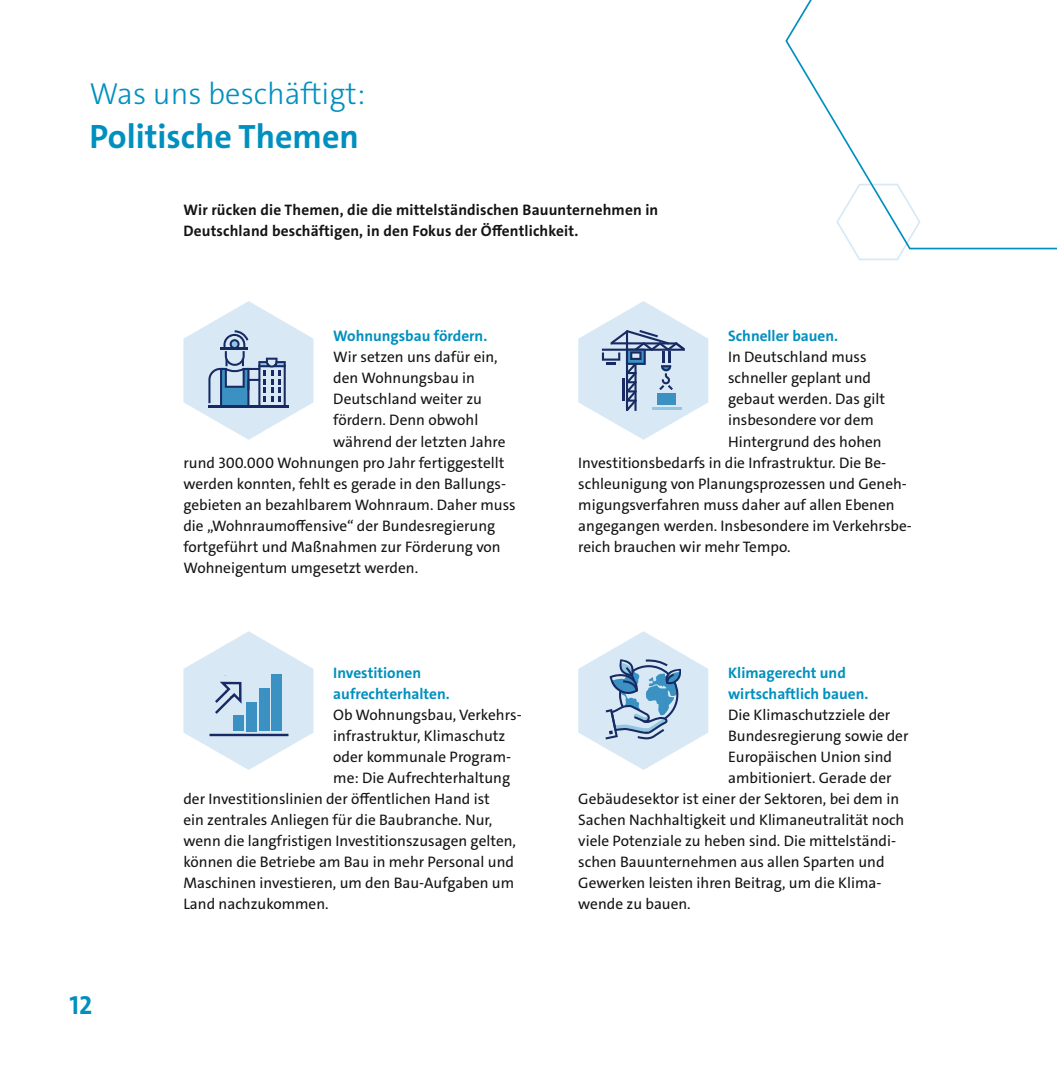
<style>
.page{position:relative;width:1057px;height:1072px;background:#fff}
.page>*{position:absolute;margin:0;border:0;box-sizing:border-box;transform-origin:0 0}
.H1-Headline{font:700 33.95px "The Sans";color:#0090bf}
.H2-Subhead{font:300 30.62px "The Sans";color:#0090bf}
.Muster_Seitenzahl{font:700 26.25px "The Sans";color:#0090bf}
.p-Fließtext{font:15.22px "The Sans";color:#131413}
.p1_Anlauftext{font:700 15.22px/21px "The Sans";letter-spacing:.01em;color:#131413}
.p-Fließtext-2{font:700 15.22px "The Sans";color:#0090bf}
</style>
<div class="page">
<svg style="left:853px;top:250px;width:51px;height:11px"></svg>
<svg style="left:785px;top:0;width:272px;height:250px"></svg>
<svg style="left:183px;top:301px;width:130px;height:139px"></svg>
<svg style="left:578px;top:301px;width:130px;height:139px"></svg>
<div style="left:657px;top:393px;width:19px;height:12px;background:#3b92c2"></div>
<svg style="left:183px;top:631px;width:130px;height:139px"></svg>
<svg style="left:578px;top:631px;width:130px;height:139px"></svg>
<p class="H2-Subhead" style="left:90px;top:74px;width:277px">Was uns beschäftigt:</p>
<p class="H1-Headline" style="left:90px;top:114px;width:271px">Politische Themen</p>
<p class="p1_Anlauftext" style="left:183px;top:200px;width:476px">Wir rücken die Themen, die die mittelständischen Bauunternehmen in<br>Deutschland beschäftigen, in den Fokus der Öffentlichkeit.</p>
<p class="Muster_Seitenzahl" style="left:69px;top:987px;width:24px">12</p>
<p class="p-Fließtext-2" style="left:333px;top:326px;width:155px">Wohnungsbau fördern.</p>
<p class="p-Fließtext" style="left:333px;top:347px;width:166px">Wir setzen uns dafür ein,</p>
<p class="p-Fließtext" style="left:333px;top:368px;width:143px">den Wohnungsbau in</p>
<p class="p-Fließtext" style="left:333px;top:389px;width:150px">Deutschland weiter zu</p>
<p class="p-Fließtext" style="left:333px;top:410px;width:146px">fördern. Denn obwohl</p>
<p class="p-Fließtext" style="left:333px;top:431px;width:174px">während der letzten Jahre</p>
<p class="p-Fließtext" style="left:183px;top:452px;width:322px">rund 300.000 Wohnungen pro Jahr fertiggestellt</p>
<p class="p-Fließtext" style="left:183px;top:473px;width:324px">werden konnten, fehlt es gerade in den Ballungs-</p>
<p class="p-Fließtext" style="left:183px;top:494px;width:334px">gebieten an bezahlbarem Wohnraum. Daher muss</p>
<p class="p-Fließtext" style="left:183px;top:515px;width:313px">die „Wohnraumoffensive“ der Bundesregierung</p>
<p class="p-Fließtext" style="left:183px;top:536px;width:319px">fortgeführt und Maßnahmen zur Förderung von</p>
<p class="p-Fließtext" style="left:183px;top:557px;width:236px">Wohneigentum umgesetzt werden.</p>
<p class="p-Fließtext-2" style="left:333px;top:662px;width:89px">Investitionen</p>
<p class="p-Fließtext-2" style="left:333px;top:683px;width:118px">aufrechterhalten.</p>
<p class="p-Fließtext" style="left:333px;top:704px;width:190px">Ob Wohnungsbau, Verkehrs-</p>
<p class="p-Fließtext" style="left:333px;top:725px;width:174px">infrastruktur, Klimaschutz</p>
<p class="p-Fließtext" style="left:333px;top:746px;width:179px">oder kommunale Program-</p>
<p class="p-Fließtext" style="left:333px;top:767px;width:178px">me: Die Aufrechterhaltung</p>
<p class="p-Fließtext" style="left:183px;top:788px;width:308px">der Investitionslinien der öffentlichen Hand ist</p>
<p class="p-Fließtext" style="left:183px;top:809px;width:310px">ein zentrales Anliegen für die Baubranche. Nur,</p>
<p class="p-Fließtext" style="left:183px;top:830px;width:334px">wenn die langfristigen Investitionszusagen gelten,</p>
<p class="p-Fließtext" style="left:183px;top:851px;width:332px">können die Betriebe am Bau in mehr Personal und</p>
<p class="p-Fließtext" style="left:183px;top:872px;width:332px">Maschinen investieren, um den Bau-Aufgaben um</p>
<p class="p-Fließtext" style="left:183px;top:893px;width:147px">Land nachzukommen.</p>
<p class="p-Fließtext-2" style="left:728px;top:326px;width:111px">Schneller bauen.</p>
<p class="p-Fließtext" style="left:728px;top:347px;width:140px">In Deutschland muss</p>
<p class="p-Fließtext" style="left:728px;top:368px;width:144px">schneller geplant und</p>
<p class="p-Fließtext" style="left:728px;top:389px;width:158px">gebaut werden. Das gilt</p>
<p class="p-Fließtext" style="left:728px;top:410px;width:147px">insbesondere vor dem</p>
<p class="p-Fließtext" style="left:728px;top:431px;width:155px">Hintergrund des hohen</p>
<p class="p-Fließtext" style="left:578px;top:452px;width:309px">Investitionsbedarfs in die Infrastruktur. Die Be-</p>
<p class="p-Fließtext" style="left:578px;top:473px;width:330px">schleunigung von Planungsprozessen und Geneh-</p>
<p class="p-Fließtext" style="left:578px;top:494px;width:318px">migungsverfahren muss daher auf allen Ebenen</p>
<p class="p-Fließtext" style="left:578px;top:515px;width:335px">angegangen werden. Insbesondere im Verkehrsbe-</p>
<p class="p-Fließtext" style="left:578px;top:536px;width:214px">reich brauchen wir mehr Tempo.</p>
<p class="p-Fließtext-2" style="left:728px;top:662px;width:119px">Klimagerecht und</p>
<p class="p-Fließtext-2" style="left:728px;top:683px;width:142px">wirtschaftlich bauen.</p>
<p class="p-Fließtext" style="left:728px;top:704px;width:164px">Die Klimaschutzziele der</p>
<p class="p-Fließtext" style="left:728px;top:725px;width:182px">Bundesregierung sowie der</p>
<p class="p-Fließtext" style="left:728px;top:746px;width:165px">Europäischen Union sind</p>
<p class="p-Fließtext" style="left:728px;top:767px;width:165px">ambitioniert. Gerade der</p>
<p class="p-Fließtext" style="left:578px;top:788px;width:322px">Gebäudesektor ist einer der Sektoren, bei dem in</p>
<p class="p-Fließtext" style="left:578px;top:809px;width:327px">Sachen Nachhaltigkeit und Klimaneutralität noch</p>
<p class="p-Fließtext" style="left:578px;top:830px;width:319px">viele Potenziale zu heben sind. Die mittelständi-</p>
<p class="p-Fließtext" style="left:578px;top:851px;width:308px">schen Bauunternehmen aus allen Sparten und</p>
<p class="p-Fließtext" style="left:578px;top:872px;width:303px">Gewerken leisten ihren Beitrag, um die Klima-</p>
<p class="p-Fließtext" style="left:578px;top:893px;width:114px">wende zu bauen.</p>
</div>
